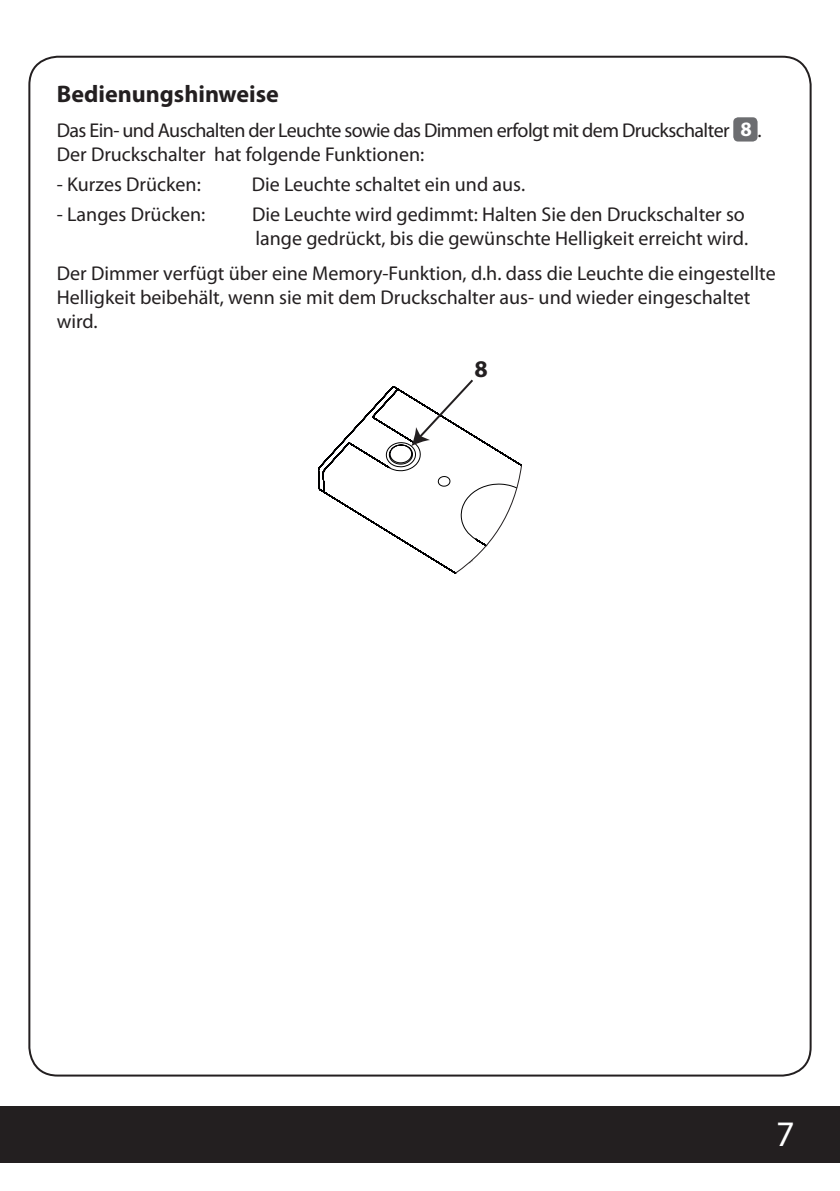
<style>
.page{position:relative;width:840px;height:1191px;background:#fff}
.page>*{position:absolute;margin:0;border:0;box-sizing:border-box;transform-origin:0 0}
.t1{font:36px "Myriad Pro";color:#fff}
.t2{font:700 24px "Myriad Pro";color:#231f20}
.t3{font:20px/24px "Myriad Pro";color:#231f20}
.t4{font:20px/24px "Myriad Pro";letter-spacing:-.03em;color:#231f20}
.s1{font-weight:700;font-size:20.6px;color:#fff}
</style>
<div class="page">
<div style="left:0;top:1106px;width:839px;height:56px;background:#231f20"></div>
<div style="left:732px;top:117px;width:25px;height:24px;background:#6c6d70;border-radius:5px"></div>
<svg style="left:318px;top:379px;width:203px;height:194px"></svg>
<p class="t2" style="left:57px;top:80px;width:223px">Bedienungshinweise</p>
<p class="t4" style="left:57px;top:119px;width:706px">Das Ein- und Auschalten der Leuchte sowie das Dimmen erfolgt mit dem Druckschalter <span class="s1">8</span> .<br>Der Druckschalter hat folgende Funktionen:</p>
<p class="t3" style="left:57px;top:173px;width:145px">- Kurzes Drücken:</p>
<p class="t3" style="left:251px;top:173px;width:275px">Die Leuchte schaltet ein und aus.</p>
<p class="t3" style="left:57px;top:202px;width:150px">- Langes Drücken:</p>
<p class="t3" style="left:252px;top:202px;width:497px">Die Leuchte wird gedimmt: Halten Sie den Druckschalter so lange gedrückt, bis die gewünschte Helligkeit erreicht wird.</p>
<p class="t3" style="left:57px;top:262px;width:720px">Der Dimmer verfügt über eine Memory-Funktion, d.h. dass die Leuchte die eingestellte<br>Helligkeit beibehält, wenn sie mit dem Druckschalter aus- und wieder eingeschaltet wird.</p>
<p class="t2" style="left:474px;top:353px;width:15px">8</p>
<h1 class="t1" style="left:775px;top:1113px;width:20px">7</h1>
</div>
